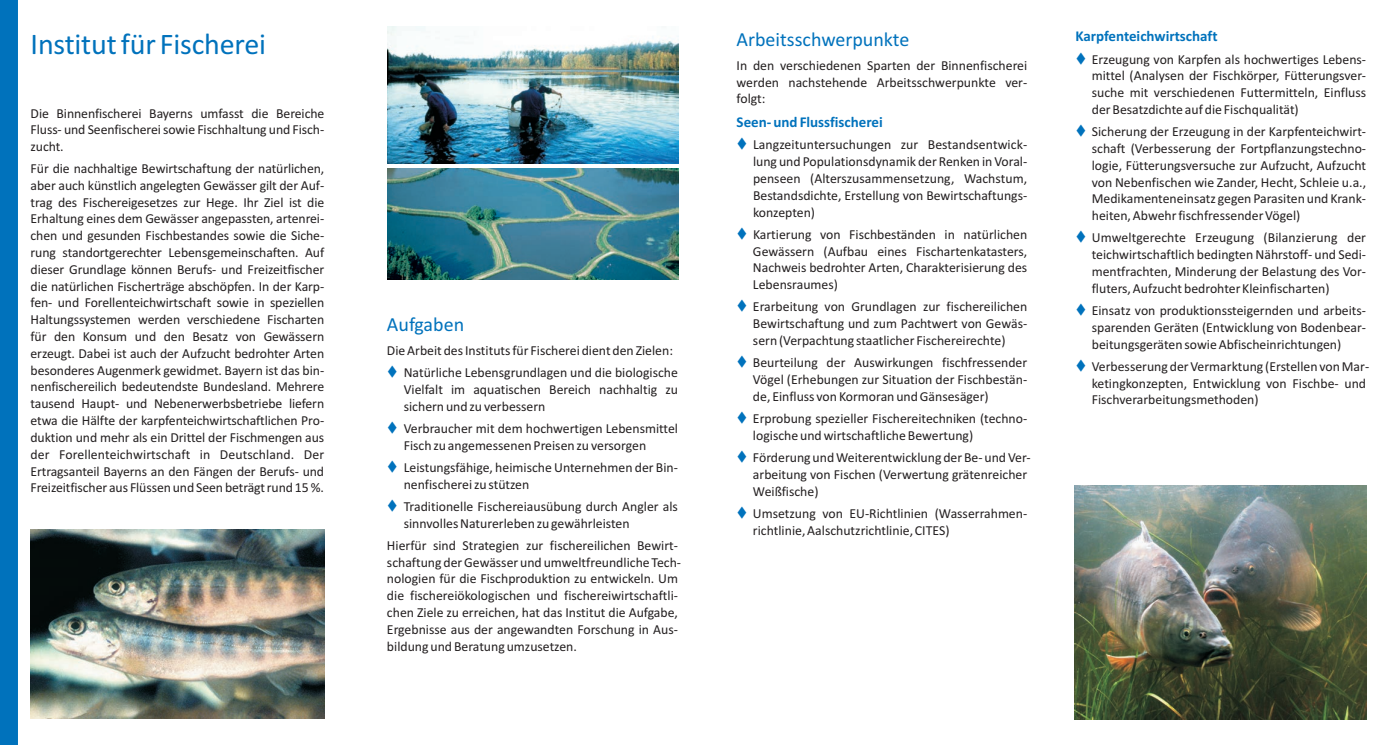
<style>
.page{position:relative;width:1386px;height:745px;background:#fff}
.page>*{position:absolute;margin:0;border:0;box-sizing:border-box;transform-origin:0 0}
.t1{font:30px "Calibri";letter-spacing:-.005em;color:#0072bc}
.t2{font:20px "Calibri";color:#0072bc}
.t3{font:700 15px "Calibri";color:#0072bc}
.t4{font:13.75px/16.8px "Calibri";color:#231f20;text-align:justify}
</style>
<div class="page">
<img style="left:1074px;top:485px;width:292px;height:233px">
<img style="left:31px;top:529px;width:293px;height:189px">
<img style="left:387px;top:26px;width:291px;height:137px">
<img style="left:387px;top:168px;width:291px;height:111px">
<div style="left:0;top:0;width:18px;height:744px;background:#0072bc"></div>
<h1 class="t1" style="left:31px;top:32px;width:237px">Institut für Fischerei</h1>
<p class="t4" style="left:31px;top:106px;width:295px">Die Binnenfischerei Bayerns umfasst die Bereiche Fluss- und Seenfischerei sowie Fischhaltung und Fisch&shy;zucht.</p>
<p class="t4" style="left:30px;top:161px;width:295px">Für die nachhaltige Bewirtschaftung der natürlichen, aber auch künstlich angelegten Gewässer gilt der Auf&shy;trag des Fischereigesetzes zur Hege. Ihr Ziel ist die Erhaltung eines dem Gewässer angepassten, artenrei&shy;chen und gesunden Fischbestandes sowie die Siche&shy;rung standortgerechter Lebensgemeinschaften. Auf dieser Grundlage können Berufs- und Freizeitfischer die natürlichen Fischerträge abschöpfen. In der Karp&shy;fen- und Forellenteichwirtschaft sowie in speziellen Haltungssystemen werden verschiedene Fischarten für den Konsum und den Besatz von Gewässern erzeugt. Dabei ist auch der Aufzucht bedrohter Arten besonderes Augenmerk gewidmet. Bayern ist das bin&shy;nenfischereilich bedeutendste Bundesland. Mehrere tausend Haupt- und Nebenerwerbsbetriebe liefern etwa die Hälfte der karpfenteichwirtschaftlichen Pro&shy;duktion und mehr als ein Drittel der Fischmengen aus der Forellenteichwirtschaft in Deutschland. Der Ertragsanteil Bayerns an den Fängen der Berufs- und Freizeitfischer aus Flüssen und Seen beträgt rund 15 %.</p>
<h2 class="t2" style="left:387px;top:316px;width:79px">Aufgaben</h2>
<p class="t4" style="left:404px;top:340px;width:276px;line-height:22.1px;text-indent:-17px">Die Arbeit des Instituts für Fischerei dient den Zielen:<br>Natürliche Lebensgrundlagen und die biologische</p>
<p class="t4" style="left:404px;top:382px;width:276px">Vielfalt im aquatischen Bereich nachhaltig zu sichern und zu verbessern</p>
<p class="t4" style="left:404px;top:421px;width:276px">Verbraucher mit dem hochwertigen Lebensmittel<br>Fisch zu angemessenen Preisen zu versorgen</p>
<p class="t4" style="left:404px;top:460px;width:276px">Leistungsfähige, heimische Unternehmen der Bin&shy;nenfischerei zu stützen</p>
<p class="t4" style="left:404px;top:499px;width:276px">Traditionelle Fischereiausübung durch Angler als sinnvolles Naturerleben zu gewährleisten</p>
<p class="t4" style="left:387px;top:537px;width:296px;text-align:left">Hierfür sind Strategien zur fischereilichen Bewirt&shy;schaftung der Gewässer und umweltfreundliche Tech&shy;nologien für die Fischproduktion zu entwickeln. Um die fischereiökologischen und fischereiwirtschaftli&shy;chen Ziele zu erreichen, hat das Institut die Aufgabe, Ergebnisse aus der angewandten Forschung in Aus&shy;bildung und Beratung umzusetzen.</p>
<h2 class="t2" style="left:736px;top:31px;width:174px">Arbeitsschwerpunkte</h2>
<p class="t4" style="left:736px;top:58px;width:292px">In den verschiedenen Sparten der Binnenfischerei werden nachstehende Arbeitsschwerpunkte ver&shy;folgt:</p>
<p class="t4" style="left:753px;top:137px;width:276px">Langzeituntersuchungen zur Bestandsentwick&shy;lung und Populationsdynamik der Renken in Voral&shy;penseen (Alterszusammensetzung, Wachstum, Bestandsdichte, Erstellung von Bewirtschaftungs&shy;konzepten)</p>
<p class="t4" style="left:753px;top:227px;width:276px">Kartierung von Fischbeständen in natürlichen Gewässern (Aufbau eines Fischartenkatasters, Nachweis bedrohter Arten, Charakterisierung des Lebensraumes)</p>
<p class="t4" style="left:753px;top:299px;width:276px">Erarbeitung von Grundlagen zur fischereilichen Bewirtschaftung und zum Pachtwert von Gewäs&shy;sern (Verpachtung staatlicher Fischereirechte)</p>
<p class="t4" style="left:753px;top:355px;width:276px">Beurteilung der Auswirkungen fischfressender Vögel (Erhebungen zur Situation der Fischbestän&shy;de, Einfluss von Kormoran und Gänsesäger)</p>
<p class="t4" style="left:753px;top:411px;width:276px">Erprobung spezieller Fischereitechniken (techno&shy;logische und wirtschaftliche Bewertung)</p>
<p class="t4" style="left:753px;top:450px;width:279px;text-align:left">Förderung und Weiterentwicklung der Be- und Ver&shy;arbeitung von Fischen (Verwertung grätenreicher<br>Weißfische)</p>
<p class="t4" style="left:753px;top:505px;width:276px">Umsetzung von EU-Richtlinien (Wasserrahmen&shy;richtlinie, Aalschutzrichtlinie, CITES)</p>
<p class="t3" style="left:736px;top:115px;width:148px">Seen- und Flussfischerei</p>
<p class="t3" style="left:1075px;top:30px;width:144px">Karpfenteichwirtschaft</p>
<p class="t4" style="left:1091px;top:52px;width:276px">Erzeugung von Karpfen als hochwertiges Lebens&shy;mittel (Analysen der Fischkörper, Fütterungsver&shy;suche mit verschiedenen Futtermitteln, Einfluss der Besatzdichte auf die Fischqualität)</p>
<p class="t4" style="left:1091px;top:124px;width:276px">Sicherung der Erzeugung in der Karpfenteichwirt&shy;schaft (Verbesserung der Fortpflanzungstechno&shy;logie, Fütterungsversuche zur Aufzucht, Aufzucht von Nebenfischen wie Zander, Hecht, Schleie u.a., Medikamenteneinsatz gegen Parasiten und Krank&shy;heiten, Abwehr fischfressender Vögel)</p>
<p class="t4" style="left:1091px;top:230px;width:276px">Umweltgerechte Erzeugung (Bilanzierung der teichwirtschaftlich bedingten Nährstoff- und Sedi&shy;mentfrachten, Minderung der Belastung des Vor&shy;fluters, Aufzucht bedrohter Kleinfischarten)</p>
<p class="t4" style="left:1091px;top:303px;width:276px">Einsatz von produktionssteigernden und arbeits&shy;sparenden Geräten (Entwicklung von Bodenbear&shy;beitungsgeräten sowie Abfischeinrichtungen)</p>
<p class="t4" style="left:1091px;top:359px;width:279px;text-align:left">Verbesserung der Vermarktung (Erstellen von Mar&shy;ketingkonzepten, Entwicklung von Fischbe- und<br>Fischverarbeitungsmethoden)</p>
</div>
